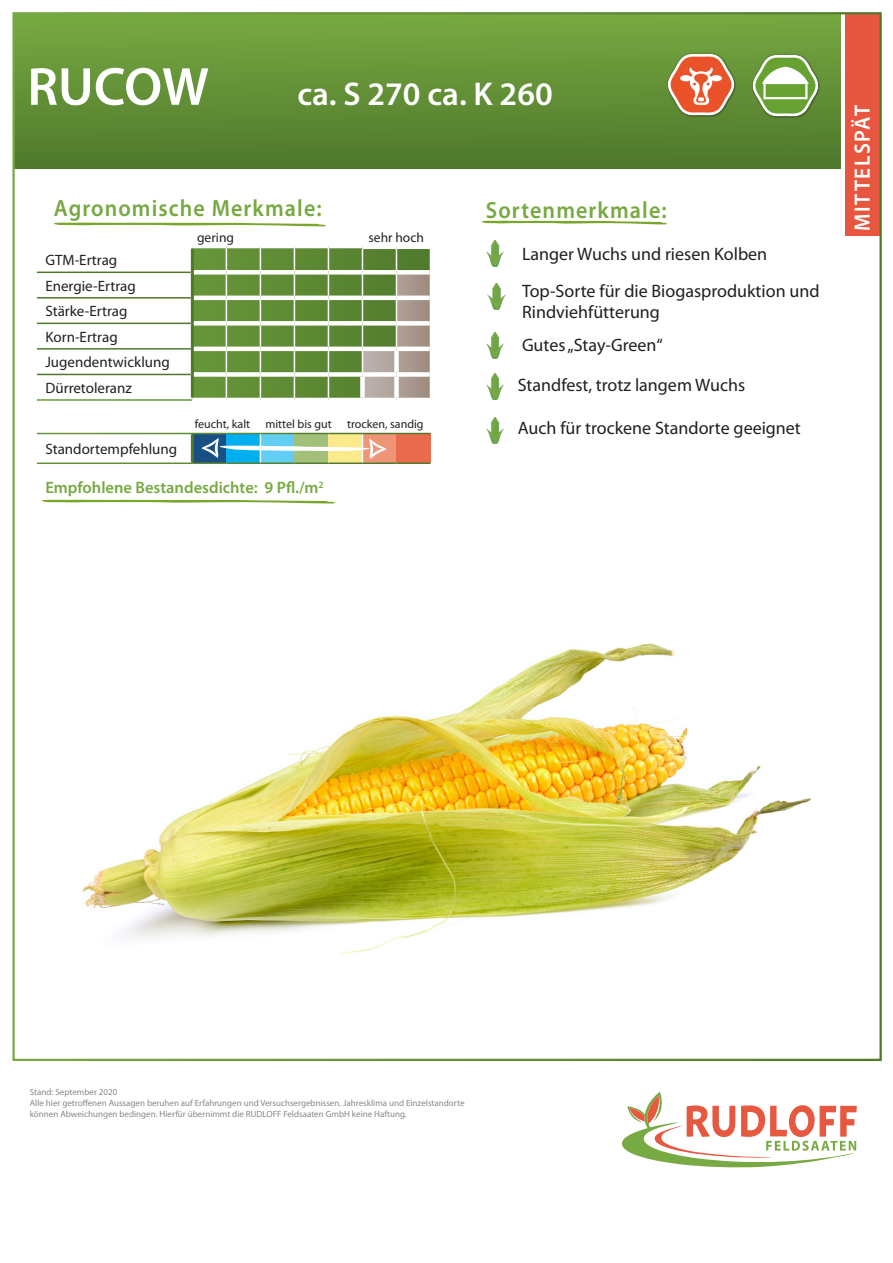
<style>
.page{position:relative;width:893px;height:1263px;background:#fff}
.page>*{position:absolute;margin:0;border:0;box-sizing:border-box;transform-origin:0 0}
.t1{font:600 54px "Myriad Pro";letter-spacing:-.005em;color:#fff}
.t2{font:600 33px "Myriad Pro";color:#fff}
.t3{font:600 23.55px "Myriad Pro";letter-spacing:.05em;color:#77a942;scale:.94 1}
.t4{font:600 22.2px "Myriad Pro";letter-spacing:.08em;color:#fff;scale:.94 1}
.Fließtext{font:18px/21px "Myriad Pro";color:#231f20}
.t5{font:600 16.5px "Myriad Pro";color:#77a942}
.t6{font:15px "Myriad Pro";color:#231f20}
.t7{font:13.5px "Myriad Pro";color:#231f20}
.t8{font:12px "Myriad Pro";color:#231f20}
.t9{font:9px/10.8px "Myriad Pro";color:#86888b}
</style>
<div class="page">
<div style="left:192px;top:433px;width:34px;height:30px;background:#195084"></div>
<div style="left:396px;top:433px;width:34px;height:30px;background:#ea6a4e"></div>
<hr style="left:191px;top:248px;width:3px;height:24px;background:#50792c">
<hr style="left:191px;top:272px;width:3px;height:26px;background:#50792c">
<hr style="left:191px;top:298px;width:3px;height:25px;background:#50792c">
<hr style="left:191px;top:323px;width:3px;height:26px;background:#50792c">
<hr style="left:191px;top:349px;width:3px;height:25px;background:#50792c">
<hr style="left:191px;top:374px;width:3px;height:24px;background:#50792c">
<hr style="left:191px;top:434px;width:3px;height:28px;background:#50792c">
<hr style="left:37px;top:272px;width:154px;height:1px;background:#50792c">
<hr style="left:37px;top:297px;width:154px;height:2px;background:#50792c">
<hr style="left:37px;top:323px;width:154px;height:1px;background:#50792c">
<hr style="left:37px;top:348px;width:154px;height:2px;background:#50792c">
<hr style="left:37px;top:374px;width:154px;height:1px;background:#50792c">
<hr style="left:192px;top:433px;width:34px;height:1px;background:#fff">
<hr style="left:396px;top:433px;width:34px;height:1px;background:#fff">
<hr style="left:192px;top:462px;width:34px;height:2px;background:#fff">
<hr style="left:396px;top:462px;width:34px;height:2px;background:#fff">
<svg style="left:192px;top:247px;width:239px;height:153px"></svg>
<div style="left:14px;top:13px;width:826px;height:156px;background:linear-gradient(to bottom,#78aa42,#4f782b)"></div>
<svg style="left:622px;top:1092px;width:235px;height:75px"></svg>
<img style="left:666px;top:52px;width:71px;height:67px">
<img style="left:750px;top:53px;width:72px;height:67px">
<svg style="left:199px;top:434px;width:197px;height:28px"></svg>
<img style="left:486px;top:241px;width:18px;height:26px">
<svg style="left:482px;top:221px;width:185px;height:3px"></svg>
<svg style="left:41px;top:500px;width:294px;height:3px"></svg>
<svg style="left:54px;top:223px;width:272px;height:3px"></svg>
<div style="left:846px;top:14px;width:34px;height:221px;background:#e7573f"></div>
<img style="left:488px;top:283px;width:17px;height:26px">
<img style="left:486px;top:332px;width:18px;height:26px">
<img style="left:486px;top:373px;width:18px;height:26px">
<img style="left:486px;top:417px;width:18px;height:26px">
<img style="left:82px;top:643px;width:729px;height:311px">
<p class="t1" style="left:27px;top:52px;width:183px">RUCOW</p>
<p class="t2" style="left:297px;top:73px;width:257px">ca. S 270 ca. K 260</p>
<p class="t3" style="left:54px;top:193px;width:286px">Agronomische Merkmale:</p>
<p class="t7" style="left:197px;top:229px;width:38px">gering</p>
<p class="t7" style="left:369px;top:229px;width:57px">sehr hoch</p>
<p class="t6" style="left:45px;top:251px;width:73px">GTM-Ertrag</p>
<p class="t6" style="left:45px;top:276px;width:92px">Energie-Ertrag</p>
<p class="t6" style="left:45px;top:302px;width:84px">Stärke-Ertrag</p>
<p class="t6" style="left:45px;top:327px;width:74px">Korn-Ertrag</p>
<p class="t6" style="left:45px;top:353px;width:126px">Jugendentwicklung</p>
<p class="t6" style="left:45px;top:379px;width:88px">Dürretoleranz</p>
<p class="t8" style="left:195px;top:416px;width:57px">feucht, kalt</p>
<p class="t8" style="left:265px;top:416px;width:68px">mittel bis gut</p>
<p class="t8" style="left:347px;top:416px;width:78px">trocken, sandig</p>
<p class="t6" style="left:45px;top:440px;width:133px">Standortempfehlung</p>
<p class="t5" style="left:45px;top:477px;width:280px">Empfohlene Bestandesdichte: 9 Pfl./m<sup>2</sup></p>
<p class="t3" style="left:486px;top:196px;width:194px">Sortenmerkmale:</p>
<p class="Fließtext" style="left:522px;top:243px;width:247px">Langer Wuchs und riesen Kolben</p>
<p class="Fließtext" style="left:522px;top:280px;width:299px">Top-Sorte für die Biogasproduktion und<br>Rindviehfütterung</p>
<p class="Fließtext" style="left:522px;top:334px;width:142px">Gutes „Stay-Green“</p>
<p class="Fließtext" style="left:518px;top:374px;width:229px">Standfest, trotz langem Wuchs</p>
<p class="Fließtext" style="left:518px;top:417px;width:285px">Auch für trockene Standorte geeignet</p>
<p class="t4" style="left:848px;top:231px;width:135px;rotate:-90deg">MITTELSPÄT</p>
<p class="t9" style="left:30px;top:1087px;width:89px">Stand: September 2020</p>
<p class="t9" style="left:30px;top:1097px;width:436px">Alle hier getroffenen Aussagen beruhen auf Erfahrungen und Versuchsergebnissen. Jahresklima und Einzelstandorte können Abweichungen bedingen. Hierfür übernimmt die RUDLOFF Feldsaaten GmbH keine Haftung.</p>
</div>
